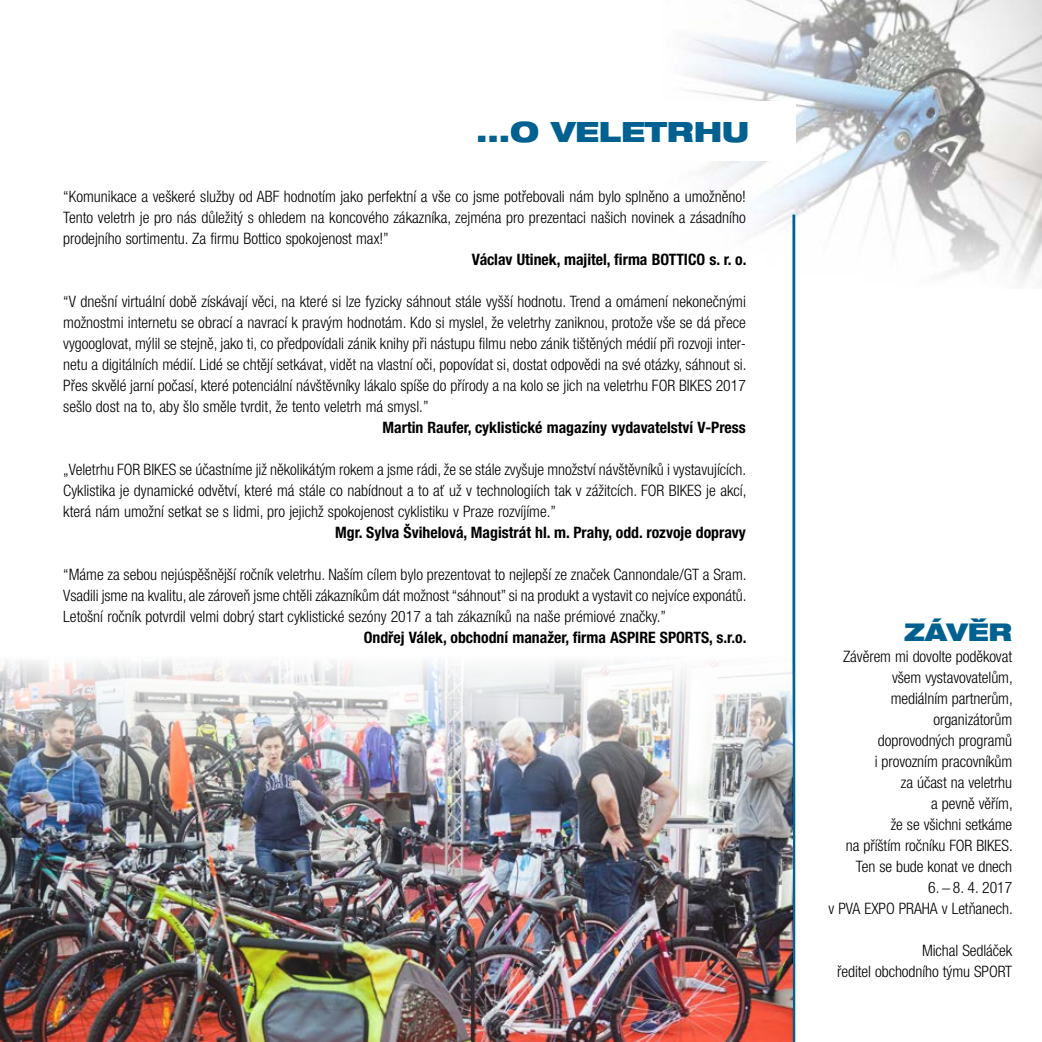
<style>
.page{position:relative;width:1042px;height:1042px;background:#fff}
.page>*{position:absolute;margin:0;border:0;box-sizing:border-box;transform-origin:0 0}
.t1{font:900 expanded 28px "Helvetica Neue LT Pro";letter-spacing:-.005em;color:#006190}
.t2{font:900 expanded 24.5px "Helvetica Neue LT Pro";color:#006190}
.t3{font:300 condensed 15.75px/21px "Helvetica Neue LT Pro";letter-spacing:-.005em;color:#000;text-align:justify}
.t4{font:700 condensed 15.75px "Helvetica Neue LT Pro";color:#000}
</style>
<div class="page">
<img style="left:685px;top:0;width:357px;height:289px">
<hr style="left:792px;top:215px;width:3px;height:827px;background:#006190">
<img style="left:0;top:660px;width:792px;height:382px">
<img style="left:0;top:706px;width:1px;height:336px">
<div style="left:63px;top:102px;width:732px;height:59px;background:#fff"></div>
<h1 class="t1" style="left:476px;top:113px;width:274px">...O VELETRHU</h1>
<p class="t3" style="left:63px;top:186px;width:684px">“Komunikace a veškeré služby od ABF hodnotím jako perfektní a vše co jsme potřebovali nám bylo splněno a umožněno!<br>Tento veletrh je pro nás důležitý s ohledem na koncového zákazníka, zejména pro prezentaci našich novinek a zásadního prodejního sortimentu. Za firmu Bottico spokojenost max!”</p>
<p class="t4" style="left:472px;top:250px;width:276px">Václav Utinek, majitel, firma BOTTICO s. r. o.</p>
<p class="t3" style="left:63px;top:291px;width:685px">“V dnešní virtuální době získávají věci, na které si lze fyzicky sáhnout stále vyšší hodnotu. Trend a omámení nekonečnými možnostmi internetu se obrací a navrací k pravým hodnotám. Kdo si myslel, že veletrhy zaniknou, protože vše se dá přece vygooglovat, mýlil se stejně, jako ti, co předpovídali zánik knihy při nástupu filmu nebo zánik tištěných médií při rozvoji inter&shy;netu a digitálních médií. Lidé se chtějí setkávat, vidět na vlastní oči, popovídat si, dostat odpovědi na své otázky, sáhnout si.<br>Přes skvělé jarní počasí, které potenciální návštěvníky lákalo spíše do přírody a na kolo se jich na veletrhu FOR BIKES 2017 sešlo dost na to, aby šlo směle tvrdit, že tento veletrh má smysl.”</p>
<p class="t4" style="left:382px;top:418px;width:365px">Martin Raufer, cyklistické magazíny vydavatelství V-Press</p>
<p class="t3" style="left:63px;top:459px;width:685px">„Veletrhu FOR BIKES se účastníme již několikátým rokem a jsme rádi, že se stále zvyšuje množství návštěvníků i vystavujících.<br>Cyklistika je dynamické odvětví, které má stále co nabídnout a to ať už v technologiích tak v zážitcích. FOR BIKES je akcí, která nám umožní setkat se s lidmi, pro jejichž spokojenost cyklistiku v Praze rozvíjíme.”</p>
<p class="t4" style="left:335px;top:523px;width:412px">Mgr. Sylva Švihelová, Magistrát hl. m. Prahy, odd. rozvoje dopravy</p>
<p class="t3" style="left:63px;top:564px;width:685px">“Máme za sebou nejúspěšnější ročník veletrhu. Naším cílem bylo prezentovat to nejlepší ze značek Cannondale/GT a Sram.<br>Vsadili jsme na kvalitu, ale zároveň jsme chtěli zákazníkům dát možnost “sáhnout” si na produkt a vystavit co nejvíce exponátů.<br>Letošní ročník potvrdil velmi dobrý start cyklistické sezóny 2017 a tah zákazníků na naše prémiové značky.”</p>
<p class="t4" style="left:364px;top:628px;width:384px">Ondřej Válek, obchodní manažer, firma ASPIRE SPORTS, s.r.o.</p>
<h2 class="t2" style="left:904px;top:616px;width:109px">ZÁVĚR</h2>
<p class="t3" style="left:828px;top:645px;width:186px;text-align:right">Závěrem mi dovolte poděkovat všem vystavovatelům,<br>mediálním partnerům, organizátorům<br>doprovodných programů<br>i provozním pracovníkům<br>za účast na veletrhu<br>a pevně věřím,<br>že se všichni setkáme<br>na příštím ročníku FOR BIKES.<br>Ten se bude konat ve dnech<br>6.−8. 4. 2017<br>v PVA EXPO PRAHA v Letňanech.</p>
<p class="t3" style="left:837px;top:939px;width:176px;text-align:right">Michal Sedláček<br>ředitel obchodního týmu SPORT</p>
</div>
